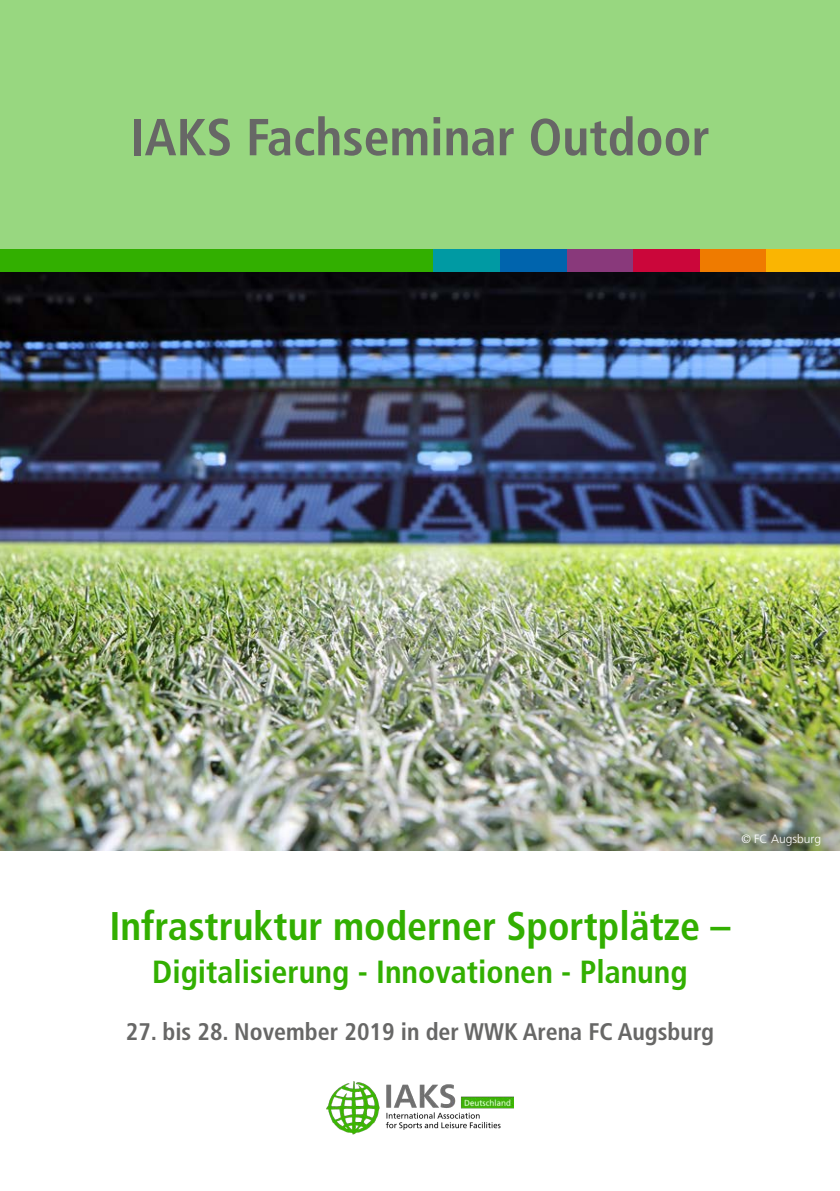
<style>
.page{position:relative;width:840px;height:1191px;background:#fff}
.page>*{position:absolute;margin:0;border:0;box-sizing:border-box;transform-origin:0 0}
.t1{font:700 condensed 52px "Frutiger LT";color:#676766}
.t2{font:700 condensed 40px "Frutiger LT";color:#32af00}
.t3{font:700 condensed 32px "Frutiger LT";color:#32af00}
.t4{font:700 condensed 24px "Frutiger LT";color:#676766}
.t5{font:300 12px "Frutiger LT";color:#fff}
</style>
<div class="page">
<img style="left:0;top:272px;width:839px;height:578px">
<div style="left:0;top:0;width:839px;height:249px;background:#98d780"></div>
<img style="left:326px;top:1081px;width:187px;height:53px">
<div style="left:0;top:249px;width:433px;height:23px;background:#32af00"></div>
<div style="left:433px;top:249px;width:67px;height:23px;background:#009aa3"></div>
<div style="left:500px;top:249px;width:66px;height:23px;background:#0064ad"></div>
<div style="left:566px;top:249px;width:67px;height:23px;background:#89397b"></div>
<div style="left:633px;top:249px;width:66px;height:23px;background:#cb063a"></div>
<div style="left:699px;top:249px;width:66px;height:23px;background:#ef7b00"></div>
<div style="left:765px;top:249px;width:74px;height:23px;background:#fab502"></div>
<p class="t1" style="left:130px;top:106px;width:580px">IAKS Fachseminar Outdoor</p>
<p class="t5" style="left:741px;top:832px;width:81px">© FC Augsburg</p>
<p class="t2" style="left:109px;top:902px;width:622px">Infrastruktur moderner Sportplätze –</p>
<p class="t3" style="left:152px;top:953px;width:536px">Digitalisierung - Innovationen - Planung</p>
<p class="t4" style="left:126px;top:1017px;width:589px">27. bis 28. November 2019 in der WWK Arena FC Augsburg</p>
</div>
